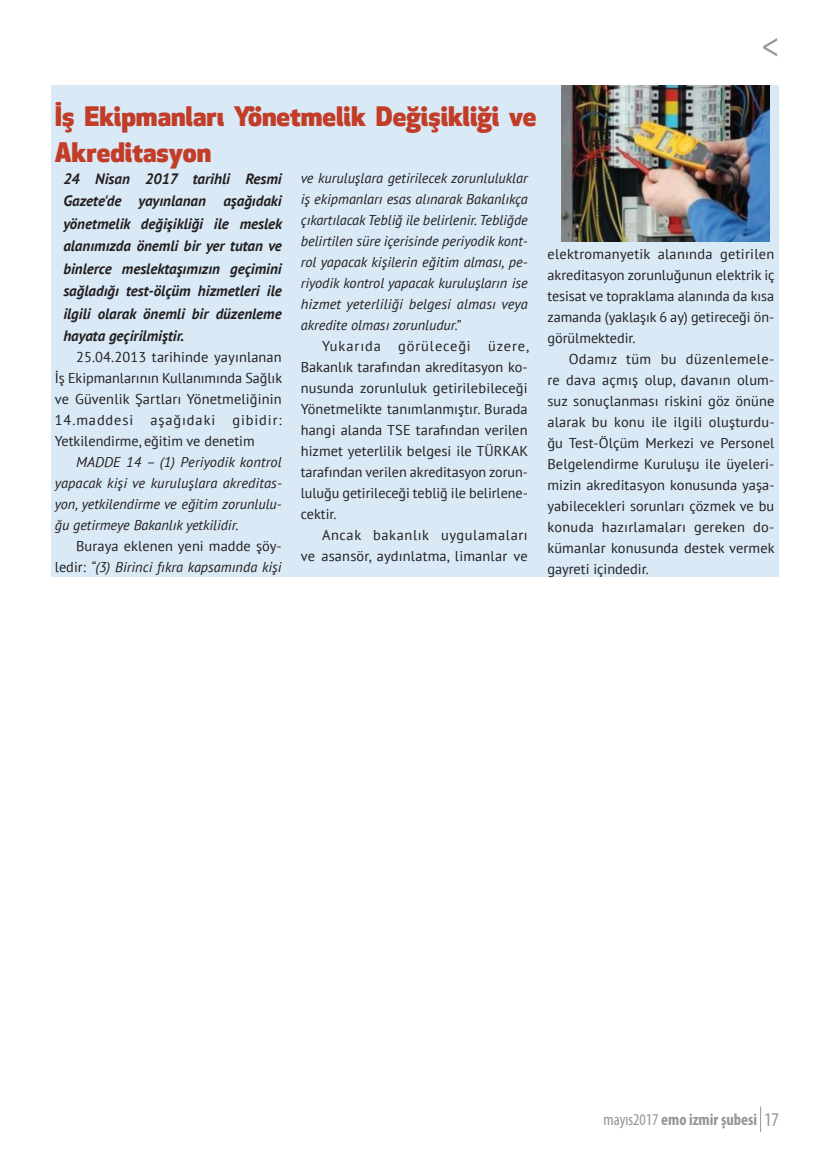
<style>
.page{position:relative;width:830px;height:1170px;background:#fff}
.page>*{position:absolute;margin:0;border:0;box-sizing:border-box;transform-origin:0 0}
.t1{font:800 26.25px/36px "Apex New";color:#c23d28}
.t2{font:700 condensed 16.5px "Myriad Pro";color:#939598}
.t3{font:italic 700 15px/22.5px "PT Sans";color:#231f20;text-align:justify}
.t4{font:14.25px/21px "PT Sans";color:#231f20;text-align:justify}
.t5{font:italic 14.25px/21px "PT Sans";color:#231f20;text-align:justify}
.s1{font-style:italic}
.s2{font-weight:400}
.s3{font-weight:400;font-size:19.5px}
</style>
<div class="page">
<div style="left:51px;top:85px;width:727px;height:491px;background:#d9e9f6"></div>
<img style="left:561px;top:85px;width:208px;height:156px">
<h1 class="t1" style="left:55px;top:98px;width:482px">İş Ekipmanları Yönetmelik Değişikliği ve<br>Akreditasyon</h1>
<p class="t3" style="left:63px;top:167px;width:220px">24 Nisan 2017 tarihli Resmi Gazete'de yayınlanan aşağıdaki yönetmelik değişikliği ile meslek alanımızda önemli bir yer tutan ve binlerce meslektaşımızın geçimini sağladığı test-ölçüm hizmetleri ile ilgili olarak önemli bir düzenleme hayata geçirilmiştir.</p>
<p class="t4" style="left:55px;top:346px;width:229px;text-indent:21px">25.04.2013 tarihinde yayınlanan İş Ekipmanlarının Kullanımında Sağlık ve Güvenlik Şartları Yönetmeliğinin 14.maddesi aşağıdaki gibidir:<br>Yetkilendirme, eğitim ve denetim</p>
<p class="t5" style="left:55px;top:451px;width:228px;text-indent:21px">MADDE 14 – (1) Periyodik kontrol yapacak kişi ve kuruluşlara akreditas&shy;yon, yetkilendirme ve eğitim zorunlulu&shy;ğu getirmeye Bakanlık yetkilidir.</p>
<p class="t4" style="left:55px;top:535px;width:228px;text-align:right">Buraya eklenen yeni madde şöy&shy;ledir: <span class="s1">“(3) Birinci fıkra kapsamında kişi</span></p>
<p class="t5" style="left:300px;top:167px;width:228px">ve kuruluşlara getirilecek zorunluluklar iş ekipmanları esas alınarak Bakanlıkça çıkartılacak Tebliğ ile belirlenir. Tebliğde belirtilen süre içerisinde periyodik kont&shy;rol yapacak kişilerin eğitim alması, pe&shy;riyodik kontrol yapacak kuruluşların ise hizmet yeterliliği belgesi alması veya akredite olması zorunludur.”</p>
<p class="t4" style="left:300px;top:335px;width:229px;text-indent:21px">Yukarıda görüleceği üzere, Bakanlık tarafından akreditasyon ko&shy;nusunda zorunluluk getirilebileceği Yönetmelikte tanımlanmıştır. Burada hangi alanda TSE tarafından verilen hizmet yeterlilik belgesi ile TÜRKAK tarafından verilen akreditasyon zorun&shy;luluğu getirileceği tebliğ ile belirlene&shy;cektir.</p>
<p class="t4" style="left:300px;top:524px;width:228px;text-align:right">Ancak bakanlık uygulamaları<br>ve asansör, aydınlatma, limanlar ve</p>
<p class="t4" style="left:547px;top:243px;width:229px">elektromanyetik alanında getirilen akreditasyon zorunluğunun elektrik iç tesisat ve topraklama alanında da kısa zamanda (yaklaşık 6 ay) getireceği ön&shy;görülmektedir.</p>
<p class="t4" style="left:547px;top:348px;width:229px;text-indent:21px">Odamız tüm bu düzenlemele&shy;re dava açmış olup, davanın olum&shy;suz sonuçlanması riskini göz önüne alarak bu konu ile ilgili oluşturdu&shy;ğu Test-Ölçüm Merkezi ve Personel Belgelendirme Kuruluşu ile üyeleri&shy;mizin akreditasyon konusunda yaşa&shy;yabilecekleri sorunları çözmek ve bu konuda hazırlamaları gereken do&shy;kümanlar konusunda destek vermek gayreti içindedir.</p>
<p class="t2" style="left:603px;top:1109px;width:177px"><span class="s2">mayıs2017</span> emo izmir şubesi <span class="s3">17</span></p>
</div>
